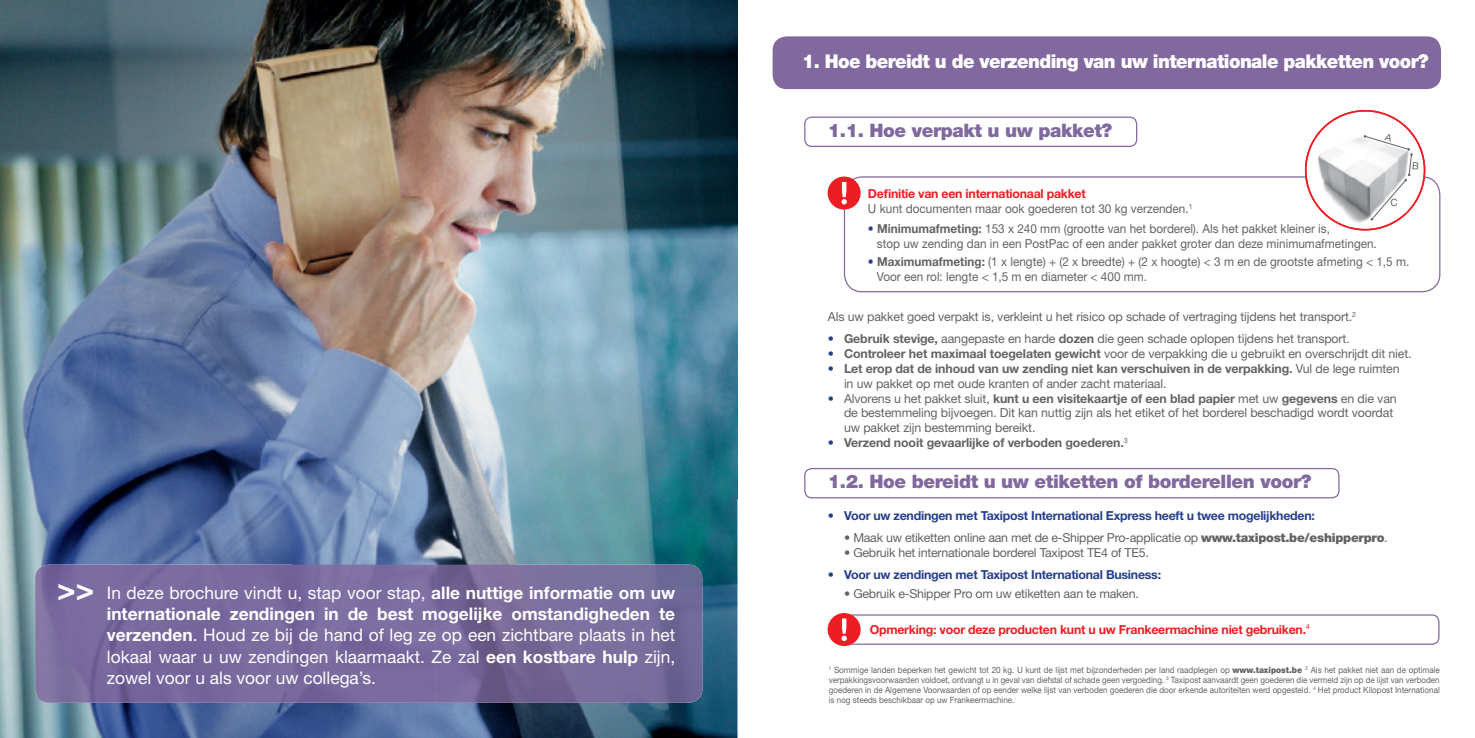
<style>
.page{position:relative;width:1475px;height:738px;background:#fff}
.page>*{position:absolute;margin:0;border:0;box-sizing:border-box;transform-origin:0 0}
.t1{font:700 31px "Helvetica Neue";color:#fff}
.t2{font:900 19px "Helvetica Neue";letter-spacing:-.03em;color:#fff;scale:.96 1}
.t3{font:900 18.62px "Helvetica Neue";letter-spacing:-.02em;color:#81689e}
.t4{font:17.38px/21px "Helvetica Neue";color:#fff;text-align:justify}
.t5{font:12.38px/14.9px "Helvetica Neue";letter-spacing:-.01em;color:#636366}
.t6{font:12.38px/14.9px "Helvetica Neue";letter-spacing:-.01em;color:#636366;scale:.95 1}
.t7{font:700 12.38px "Helvetica Neue";letter-spacing:-.02em;color:#253f8e}
.t8{font:700 12.38px "Helvetica Neue";letter-spacing:-.02em;color:#ee1d23}
.t9{font:700 12.38px "Helvetica Neue";letter-spacing:-.01em;color:#636366}
.t10{font:10px "Helvetica Neue";color:#636366}
.t11{font:8.62px/9.9px "Helvetica Neue";color:#636366;text-align:justify;scale:.93 1}
.s1{font-weight:700}
.s2{font-weight:700;color:#ee1d23}
.s3{font-weight:700;color:#253f8e}
.s4{color:#253f8e}
.s5{font-weight:400;color:#253f8e}
.s6{font-weight:900}
</style>
<div class="page">
<img style="left:0;top:0;width:515px;height:411px">
<img style="left:515px;top:0;width:222px;height:583px">
<img style="left:0;top:411px;width:293px;height:172px">
<img style="left:293px;top:411px;width:222px;height:153px">
<img style="left:0;top:583px;width:71px;height:154px">
<img style="left:693px;top:583px;width:44px;height:154px">
<img style="left:71px;top:702px;width:622px;height:35px">
<img style="left:35px;top:564px;width:667px;height:138px">
<div style="left:772px;top:36px;width:668px;height:53px;background:#81689e;border-radius:14px"></div>
<div style="left:843px;top:176px;width:596px;height:116px;border:1px solid #81689e;border-radius:18px"></div>
<div style="left:1305px;top:111px;width:119px;height:118px;background:#fff;border-radius:50%"></div>
<img style="left:1313px;top:130px;width:100px;height:97px">
<div style="left:1304px;top:110px;width:120px;height:120px;border:2px solid #ee1d23;border-radius:50%"></div>
<div style="left:804px;top:116px;width:333px;height:31px;border:1px solid #81689e;border-radius:7px"></div>
<div style="left:804px;top:467px;width:535px;height:31px;border:1px solid #81689e;border-radius:7px"></div>
<div style="left:845px;top:614px;width:594px;height:30px;border:1px solid #81689e;border-radius:7px"></div>
<svg style="left:828px;top:614px;width:35px;height:33px"></svg>
<div style="left:827px;top:612px;width:33px;height:33px;background:#ee1d23;border-radius:50%"></div>
<svg style="left:841px;top:618px;width:5px;height:22px"></svg>
<svg style="left:828px;top:176px;width:35px;height:36px"></svg>
<div style="left:827px;top:176px;width:33px;height:33px;background:#ee1d23;border-radius:50%"></div>
<svg style="left:841px;top:182px;width:5px;height:22px"></svg>
<svg style="left:1363px;top:133px;width:55px;height:87px"></svg>
<h1 class="t1" style="left:57px;top:569px;width:39px">&gt;&gt;</h1>
<p class="t4" style="left:107px;top:582px;width:570px">In deze brochure vindt u, stap voor stap, <span class="s1">alle nuttige informatie om uw internationale zendingen in de best mogelijke omstandigheden te verzenden</span>. Houd ze bij de hand of leg ze op een zichtbare plaats in het lokaal waar u uw zendingen klaarmaakt. Ze zal <span class="s1">een kostbare hulp</span> zijn, zowel voor u als voor uw collega’s.</p>
<h2 class="t2" style="left:802px;top:50px;width:654px">1. Hoe bereidt u de verzending van uw internationale pakketten voor?</h2>
<h3 class="t3" style="left:827px;top:119px;width:286px">1.1. Hoe verpakt u uw pakket?</h3>
<p class="t6" style="left:867px;top:186px;width:343px"><span class="s2">Definitie van een internationaal pakket<br></span>U kunt documenten maar ook goederen tot 30 kg verzenden.<sup>1</sup></p>
<p class="t6" style="left:876px;top:221px;width:528px;text-indent:-9px"><span class="s3">•</span> <span class="s1">Minimumafmeting:</span> 153 x 240 mm (grootte van het borderel). Als het pakket kleiner is,<br>stop uw zending dan in een PostPac of een ander pakket groter dan deze minimumafmetingen.</p>
<p class="t6" style="left:876px;top:254px;width:562px;text-indent:-9px"><span class="s3">•</span> <span class="s1">Maximumafmeting:</span> (1 x lengte) + (2 x breedte) + (2 x hoogte) &lt; 3 m en de grootste afmeting &lt; 1,5 m.<br>Voor een rol: lengte &lt; 1,5 m en diameter &lt; 400 mm.</p>
<p class="t10" style="left:1389px;top:197px;width:9px">C</p>
<p class="t5" style="left:827px;top:308px;width:529px">Als uw pakket goed verpakt is, verkleint u het risico op schade of vertraging tijdens het transport.<sup>2</sup></p>
<p class="t5" style="left:827px;top:331px;width:523px"><span class="s4">•</span> <span class="s1">Gebruik stevige,</span> aangepaste en harde <span class="s1">dozen</span> die geen schade oplopen tijdens het transport.</p>
<p class="t5" style="left:827px;top:345px;width:585px"><span class="s4">•</span> <span class="s1">Controleer het maximaal toegelaten gewicht</span> voor de verpakking die u gebruikt en overschrijdt dit niet.</p>
<p class="t5" style="left:843px;top:360px;width:557px;text-indent:-16px"><span class="s4">•</span> <span class="s1">Let erop dat de inhoud van uw zending niet kan verschuiven in de verpakking.</span> Vul de lege ruimten in uw pakket op met oude kranten of ander zacht materiaal.</p>
<p class="t5" style="left:843px;top:390px;width:554px;text-indent:-16px"><span class="s4">•</span> Alvorens u het pakket sluit, <span class="s1">kunt u een visitekaartje of een blad papier</span> met uw <span class="s1">gegevens</span> en die van de bestemmeling bijvoegen. Dit kan nuttig zijn als het etiket of het borderel beschadigd wordt voordat uw pakket zijn bestemming bereikt.</p>
<p class="t9" style="left:827px;top:435px;width:301px"><span class="s5">•</span> Verzend nooit gevaarlijke of verboden goederen.<sup>3</sup></p>
<h3 class="t3" style="left:827px;top:470px;width:485px">1.2. Hoe bereidt u uw etiketten of borderellen voor?</h3>
<p class="t7" style="left:827px;top:507px;width:488px">• Voor uw zendingen met Taxipost International Express heeft u twee mogelijkheden:</p>
<p class="t5" style="left:844px;top:529px;width:545px">• Maak uw etiketten online aan met de e-Shipper Pro-applicatie op <span class="s6">www.taxipost.be/eshipperpro</span>.</p>
<p class="t5" style="left:844px;top:544px;width:306px">• Gebruik het internationale borderel Taxipost TE4 of TE5.</p>
<p class="t7" style="left:827px;top:567px;width:334px">• Voor uw zendingen met Taxipost International Business:</p>
<p class="t5" style="left:844px;top:585px;width:296px">• Gebruik e-Shipper Pro om uw etiketten aan te maken.</p>
<p class="t8" style="left:869px;top:621px;width:441px">Opmerking: voor deze producten kunt u uw Frankeermachine niet gebruiken.<sup>4</sup></p>
<p class="t11" style="left:828px;top:664px;width:658px"><sup>1</sup> Sommige landen beperken het gewicht tot 20 kg. U kunt de lijst met bijzonderheden per land raadplegen op <span class="s6">www.taxipost.be</span> <sup>2</sup> Als het pakket niet aan de optimale verpakkingsvoorwaarden voldoet, ontvangt u in geval van diefstal of schade geen vergoeding. <sup>3</sup> Taxipost aanvaardt geen goederen die vermeld zijn op de lijst van verboden goederen in de Algemene Voorwaarden of op eender welke lijst van verboden goederen die door erkende autoriteiten werd opgesteld. <sup>4</sup> Het product Kilopost International is nog steeds beschikbaar op uw Frankeermachine.</p>
</div>
